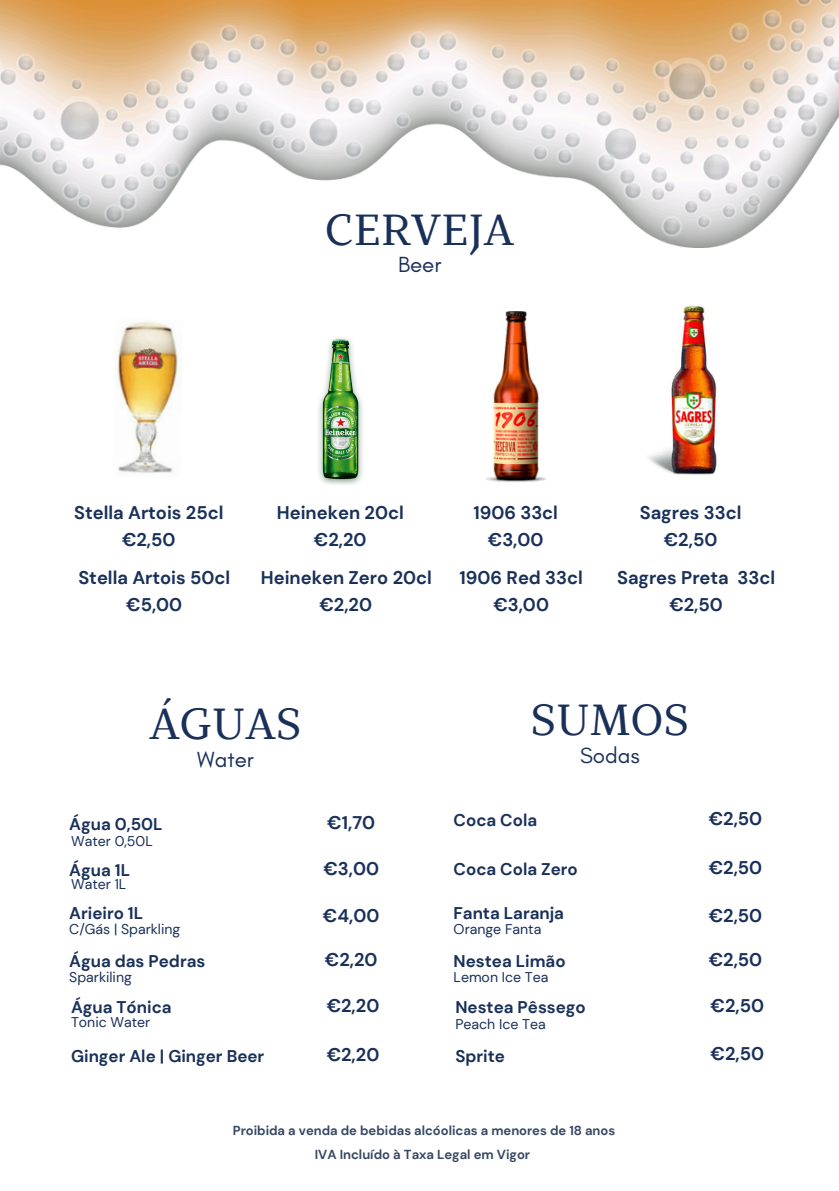
<style>
.page{position:relative;width:839px;height:1191px;background:#fff}
.page>*{position:absolute;margin:0;border:0;box-sizing:border-box;transform-origin:0 0}
.t1{font:43.2px "TT Bells";color:#193059}
.t2{font:22.4px "Glacial Indifference";color:#193059}
.t3{font:700 18.4px "DM Sans";color:#193059}
.t4{font:700 17px "DM Sans";color:#193059}
.t5{font:14px "DM Sans";color:#193059}
.t6{font:700 13px "DM Sans";color:#364662}
</style>
<div class="page">
<img style="left:0;top:0;width:838px;height:247px">
<img style="left:117px;top:321px;width:61px;height:152px">
<img style="left:318px;top:338px;width:45px;height:147px">
<img style="left:486px;top:311px;width:60px;height:171px">
<img style="left:649px;top:305px;width:68px;height:170px">
<p class="t1" style="left:325px;top:203px;width:190px">CERVEJA</p>
<h3 class="t2" style="left:398px;top:251px;width:45px">Beer</h3>
<h1 class="t3" style="left:74px;top:501px;width:151px">Stella Artois 25cl</h1>
<h2 class="t3" style="left:277px;top:500px;width:128px">Heineken 20cl</h2>
<p class="t3" style="left:473px;top:500px;width:86px">1906 33cl</p>
<p class="t3" style="left:639px;top:500px;width:103px">Sagres 33cl</p>
<p class="t3" style="left:122px;top:528px;width:55px">€2,50</p>
<p class="t3" style="left:314px;top:528px;width:54px">€2,20</p>
<h3 class="t3" style="left:488px;top:528px;width:57px">€3,00</h3>
<h3 class="t3" style="left:663px;top:528px;width:55px">€2,50</h3>
<h3 class="t3" style="left:78px;top:565px;width:153px">Stella Artois 50cl</h3>
<h3 class="t3" style="left:261px;top:565px;width:172px">Heineken Zero 20cl</h3>
<h3 class="t3" style="left:459px;top:565px;width:125px">1906 Red 33cl</h3>
<h3 class="t3" style="left:617px;top:565px;width:160px">Sagres Preta 33cl</h3>
<h3 class="t3" style="left:126px;top:593px;width:58px">€5,00</h3>
<h3 class="t3" style="left:319px;top:593px;width:54px">€2,20</h3>
<h3 class="t3" style="left:493px;top:593px;width:57px">€3,00</h3>
<h3 class="t3" style="left:669px;top:593px;width:55px">€2,50</h3>
<h3 class="t1" style="left:149px;top:698px;width:154px">ÁGUAS</h3>
<h3 class="t2" style="left:197px;top:746px;width:58px">Water</h3>
<p class="t1" style="left:530px;top:694px;width:160px">SUMOS</p>
<h3 class="t2" style="left:580px;top:742px;width:61px">Sodas</h3>
<h3 class="t4" style="left:69px;top:813px;width:95px">Água 0,50L</h3>
<h3 class="t4" style="left:69px;top:859px;width:62px">Água 1L</h3>
<h3 class="t4" style="left:69px;top:902px;width:75px">Arieiro 1L</h3>
<h1 class="t4" style="left:69px;top:950px;width:137px">Água das Pedras</h1>
<h3 class="t5" style="left:71px;top:832px;width:83px">Water 0,50L</h3>
<p class="t5" style="left:71px;top:875px;width:57px">Water 1L</p>
<h3 class="t5" style="left:69px;top:920px;width:112px">C/Gás | Sparkling</h3>
<p class="t5" style="left:69px;top:968px;width:64px">Sparkiling</p>
<h2 class="t3" style="left:327px;top:811px;width:49px">€1,70</h2>
<h1 class="t3" style="left:323px;top:857px;width:57px">€3,00</h1>
<h2 class="t3" style="left:323px;top:904px;width:58px">€4,00</h2>
<h3 class="t3" style="left:325px;top:947px;width:54px">€2,20</h3>
<h3 class="t4" style="left:453px;top:809px;width:85px">Coca Cola</h3>
<p class="t4" style="left:453px;top:858px;width:126px">Coca Cola Zero</p>
<h3 class="t4" style="left:453px;top:902px;width:112px">Fanta Laranja</h3>
<h3 class="t4" style="left:453px;top:950px;width:113px">Nestea Limão</h3>
<h3 class="t5" style="left:453px;top:920px;width:89px">Orange Fanta</h3>
<h3 class="t5" style="left:453px;top:968px;width:96px">Lemon Ice Tea</h3>
<p class="t3" style="left:708px;top:807px;width:55px">€2,50</p>
<h3 class="t3" style="left:708px;top:856px;width:55px">€2,50</h3>
<h3 class="t3" style="left:708px;top:904px;width:55px">€2,50</h3>
<h3 class="t3" style="left:708px;top:947px;width:55px">€2,50</h3>
<h3 class="t4" style="left:71px;top:997px;width:102px">Água Tónica</h3>
<p class="t4" style="left:71px;top:1045px;width:195px">Ginger Ale | Ginger Beer</p>
<h3 class="t5" style="left:71px;top:1013px;width:81px">Tonic Water</h3>
<h3 class="t3" style="left:327px;top:994px;width:54px">€2,20</h3>
<h3 class="t3" style="left:327px;top:1042px;width:54px">€2,20</h3>
<h3 class="t4" style="left:455px;top:997px;width:132px">Nestea Pêssego</h3>
<h3 class="t4" style="left:455px;top:1045px;width:51px">Sprite</h3>
<h3 class="t5" style="left:455px;top:1015px;width:92px">Peach Ice Tea</h3>
<h3 class="t3" style="left:710px;top:994px;width:55px">€2,50</h3>
<p class="t3" style="left:710px;top:1042px;width:55px">€2,50</p>
<p class="t6" style="left:233px;top:1122px;width:384px">Proibida a venda de bebidas alcóolicas a menores de 18 anos</p>
<h3 class="t6" style="left:315px;top:1146px;width:217px">IVA Incluído à Taxa Legal em Vigor</h3>
</div>
